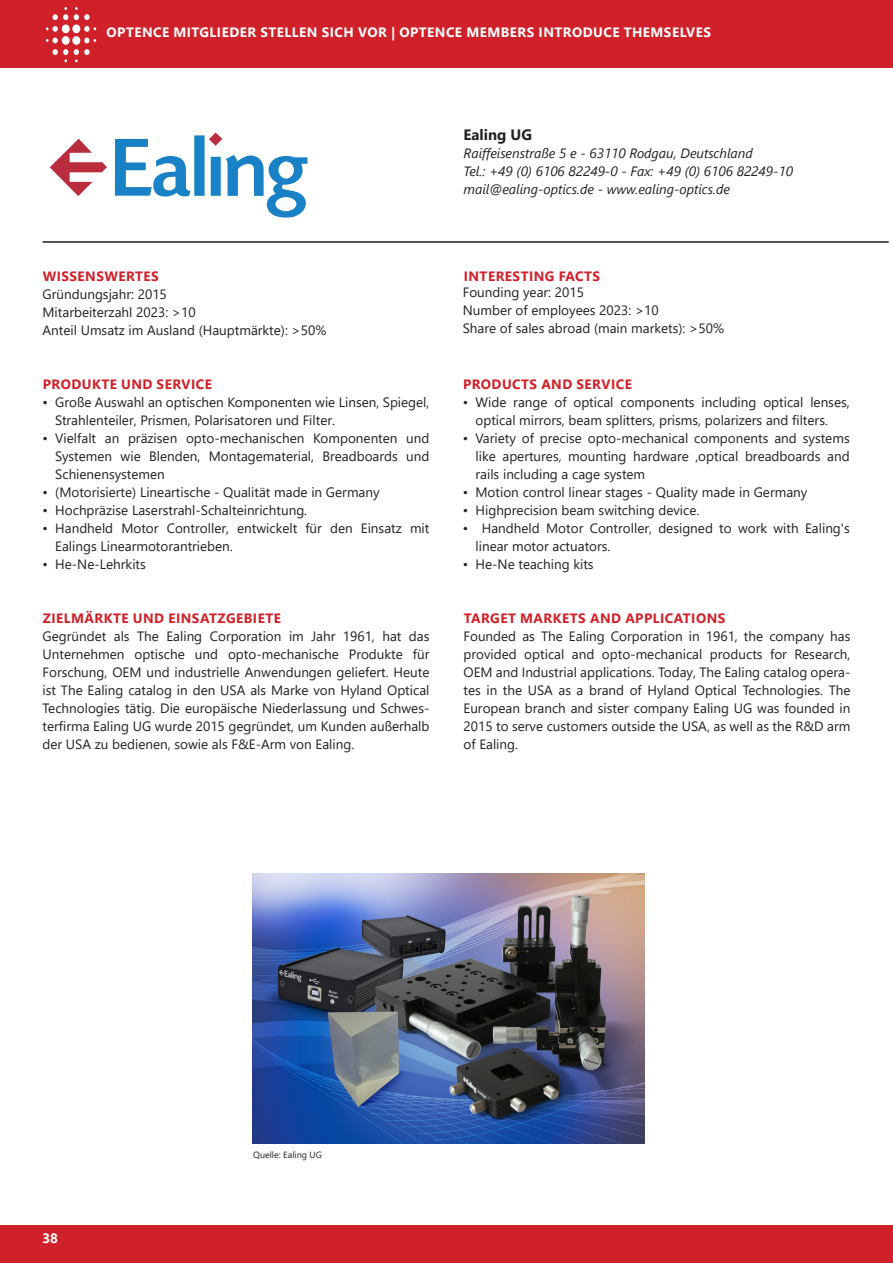
<style>
.page{position:relative;width:893px;height:1263px;background:#fff}
.page>*{position:absolute;margin:0;border:0;box-sizing:border-box;transform-origin:0 0}
.Fließtext{font:700 15px "Segoe UI";color:#231f20}
.Fließtext-2{font:13.5px/18px "Segoe UI";color:#231f20}
.Fließtext-3{font:italic 13.5px "Segoe UI";color:#231f20}
.t1{font:700 13.5px "Segoe UI";letter-spacing:.035em;color:#d02029}
.t2{font:700 13.5px "Segoe UI";letter-spacing:.035em;color:#fff}
.Fließtext-4{font:9px "Segoe UI";color:#231f20}
</style>
<div class="page">
<hr style="left:43px;top:241px;width:846px;height:2px;background:#231f20">
<div style="left:0;top:0;width:893px;height:68px;background:#d02029"></div>
<div style="left:0;top:1226px;width:893px;height:37px;background:#d02029"></div>
<svg style="left:46px;top:26px;width:12px;height:6px"></svg>
<svg style="left:46px;top:38px;width:12px;height:5px"></svg>
<svg style="left:53px;top:7px;width:15px;height:13px"></svg>
<div style="left:62px;top:36px;width:8px;height:9px;background:#fff;border-radius:50%"></div>
<svg style="left:84px;top:26px;width:12px;height:6px"></svg>
<svg style="left:74px;top:7px;width:16px;height:13px"></svg>
<svg style="left:84px;top:38px;width:12px;height:5px"></svg>
<svg style="left:74px;top:49px;width:16px;height:13px"></svg>
<div style="left:62px;top:24px;width:8px;height:9px;background:#fff;border-radius:50%"></div>
<svg style="left:53px;top:49px;width:15px;height:13px"></svg>
<div style="left:72px;top:36px;width:8px;height:9px;background:#fff;border-radius:50%"></div>
<div style="left:72px;top:24px;width:8px;height:9px;background:#fff;border-radius:50%"></div>
<img style="left:253px;top:873px;width:391px;height:270px">
<svg style="left:115px;top:133px;width:192px;height:85px"></svg>
<svg style="left:50px;top:139px;width:57px;height:57px"></svg>
<p class="t2" style="left:107px;top:20px;width:606px">OPTENCE MITGLIEDER STELLEN SICH VOR | OPTENCE MEMBERS INTRODUCE THEMSELVES</p>
<p class="Fließtext" style="left:463px;top:120px;width:70px">Ealing UG</p>
<p class="Fließtext-3" style="left:463px;top:140px;width:291px">Raiffeisenstraße 5 e - 63110 Rodgau, Deutschland</p>
<p class="Fließtext-3" style="left:463px;top:158px;width:331px">Tel.: +49 (0) 6106 82249-0 - Fax: +49 (0) 6106 82249-10</p>
<p class="Fließtext-3" style="left:463px;top:176px;width:268px">mail@ealing-optics.de - www.ealing-optics.de</p>
<p class="t1" style="left:43px;top:264px;width:118px">WISSENSWERTES</p>
<p class="t1" style="left:464px;top:264px;width:138px">INTERESTING FACTS</p>
<p class="Fließtext-2" style="left:43px;top:284px;width:126px">Gründungsjahr: 2015</p>
<p class="Fließtext-2" style="left:43px;top:302px;width:155px">Mitarbeiterzahl 2023: &gt;10</p>
<p class="Fließtext-2" style="left:43px;top:320px;width:285px">Anteil Umsatz im Ausland (Hauptmärkte): &gt;50%</p>
<p class="t1" style="left:43px;top:372px;width:171px">PRODUKTE UND SERVICE</p>
<p class="Fließtext-2" style="left:55px;top:392px;width:376px;text-indent:-13px">• Große Auswahl an optischen Komponenten wie Linsen, Spiegel,<br>Strahlenteiler, Prismen, Polarisatoren und Filter.</p>
<p class="Fließtext-2" style="left:55px;top:428px;width:376px;text-align:justify;text-indent:-13px">• Vielfalt an präzisen opto-mechanischen Komponenten und Systemen wie Blenden, Montagematerial, Breadboards und Schienensystemen</p>
<p class="Fließtext-2" style="left:43px;top:482px;width:339px">• (Motorisierte) Lineartische - Qualität made in Germany</p>
<p class="Fließtext-2" style="left:43px;top:500px;width:266px">• Hochpräzise Laserstrahl-Schalteinrichtung.</p>
<p class="Fließtext-2" style="left:55px;top:518px;width:376px;text-indent:-13px">• Handheld Motor Controller, entwickelt für den Einsatz mit<br>Ealings Linearmotorantrieben.</p>
<p class="Fließtext-2" style="left:43px;top:554px;width:105px">• He-Ne-Lehrkits</p>
<p class="t1" style="left:43px;top:606px;width:240px">ZIELMÄRKTE UND EINSATZGEBIETE</p>
<p class="Fließtext-2" style="left:43px;top:626px;width:388px;text-align:justify">Gegründet als The Ealing Corporation im Jahr 1961, hat das Unternehmen optische und opto-mechanische Produkte für Forschung, OEM und industrielle Anwendungen geliefert. Heute ist The Ealing catalog in den USA als Marke von Hyland Optical Technologies tätig. Die europäische Niederlassung und Schwes&shy;terfirma Ealing UG wurde 2015 gegründet, um Kunden außerhalb der USA zu bedienen, sowie als F&amp;E-Arm von Ealing.</p>
<p class="Fließtext-2" style="left:463px;top:282px;width:123px">Founding year: 2015</p>
<p class="Fließtext-2" style="left:463px;top:300px;width:197px">Number of employees 2023: &gt;10</p>
<p class="Fließtext-2" style="left:463px;top:318px;width:263px">Share of sales abroad (main markets): &gt;50%</p>
<p class="t1" style="left:463px;top:372px;width:170px">PRODUCTS AND SERVICE</p>
<p class="Fließtext-2" style="left:475px;top:392px;width:376px;text-indent:-13px">• Wide range of optical components including optical lenses, optical mirrors, beam splitters, prisms, polarizers and filters.</p>
<p class="Fließtext-2" style="left:475px;top:428px;width:376px;text-align:justify;text-indent:-13px">• Variety of precise opto-mechanical components and systems like apertures, mounting hardware ,optical breadboards and rails including a cage system</p>
<p class="Fließtext-2" style="left:463px;top:482px;width:346px">• Motion control linear stages - Quality made in Germany</p>
<p class="Fließtext-2" style="left:463px;top:500px;width:238px">• Highprecision beam switching device.</p>
<p class="Fließtext-2" style="left:475px;top:518px;width:376px;text-indent:-13px">• Handheld Motor Controller, designed to work with Ealing's linear motor actuators.</p>
<p class="Fließtext-2" style="left:463px;top:554px;width:132px">• He-Ne teaching kits</p>
<p class="t1" style="left:464px;top:606px;width:263px">TARGET MARKETS AND APPLICATIONS</p>
<p class="Fließtext-2" style="left:463px;top:626px;width:388px;text-align:justify">Founded as The Ealing Corporation in 1961, the company has provided optical and opto-mechanical products for Research, OEM and Industrial applications. Today, The Ealing catalog opera&shy;tes in the USA as a brand of Hyland Optical Technologies. The European branch and sister company Ealing UG was founded in 2015 to serve customers outside the USA, as well as the R&amp;D arm of Ealing.</p>
<p class="t2" style="left:43px;top:1225px;width:17px">38</p>
<p class="Fließtext-4" style="left:253px;top:1146px;width:70px">Quelle: Ealing UG</p>
</div>
